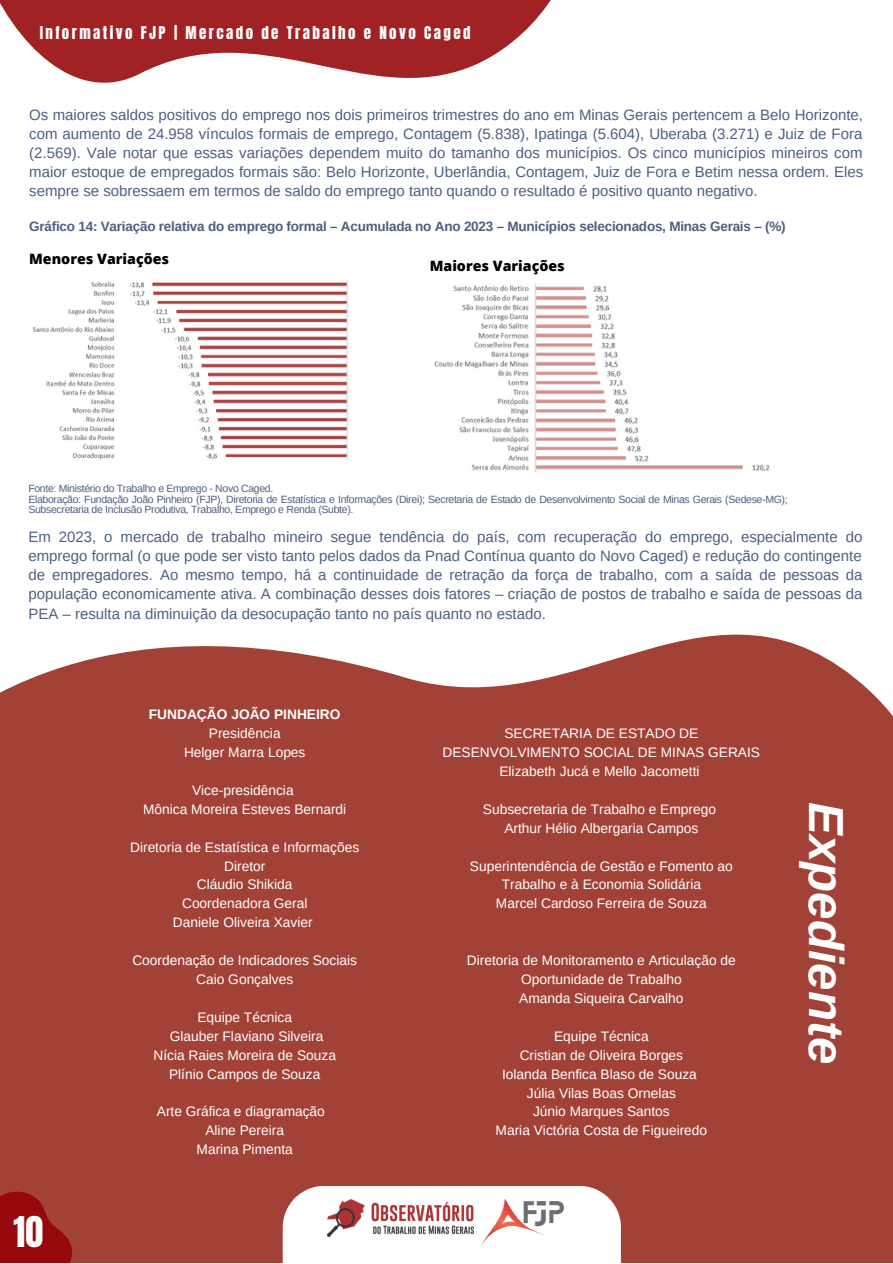
<style>
.page{position:relative;width:893px;height:1264px;background:#fff}
.page>*{position:absolute;margin:0;border:0;box-sizing:border-box;transform-origin:0 0}
.t1{font:italic 700 49.2px "Arimo";color:#fff}
.t2{font:36px "Anton";color:#fff}
.t3{font:15px/19px "Arimo";color:#4d5f81;text-align:justify}
.t4{font:15px "Anton";letter-spacing:.16em;color:#fff}
.t5{font:800 14.25px "Open Sans";color:#000}
.t6{font:13.8px/18.9px "Arimo";color:#fff;text-align:center}
.t7{font:700 13.8px "Arimo";color:#fff}
.t8{font:700 13.5px "Arimo";letter-spacing:-.015em;color:#4d5f81}
.t9{font:10.5px/10.5px "Arimo";letter-spacing:-.03em;color:#4d5f81}
</style>
<div class="page">
<svg style="left:0;top:0;width:551px;height:83px;fill:#a12224"></svg>
<div style="left:0;top:634px;width:892px;height:628px;background:#a24237"></div>
<svg style="left:0;top:1185px;width:73px;height:77px;background:#991a18"></svg>
<div style="left:283px;top:1185px;width:338px;height:77px;background:#fff"></div>
<img style="left:481px;top:1199px;width:82px;height:48px">
<img style="left:327px;top:1199px;width:146px;height:37px">
<img style="left:33px;top:280px;width:315px;height:180px">
<img style="left:434px;top:284px;width:336px;height:188px">
<p class="t4" style="left:40px;top:22px;width:432px">Informativo FJP | Mercado de Trabalho e Novo Caged</p>
<p class="t3" style="left:29px;top:105px;width:835px">Os maiores saldos positivos do emprego nos dois primeiros trimestres do ano em Minas Gerais pertencem a Belo Horizonte, com aumento de 24.958 vínculos formais de emprego, Contagem (5.838), Ipatinga (5.604), Uberaba (3.271) e Juiz de Fora (2.569). Vale notar que essas variações dependem muito do tamanho dos municípios. Os cinco municípios mineiros com maior estoque de empregados formais são: Belo Horizonte, Uberlândia, Contagem, Juiz de Fora e Betim nessa ordem. Eles sempre se sobressaem em termos de saldo do emprego tanto quando o resultado é positivo quanto negativo.</p>
<p class="t8" style="left:29px;top:219px;width:758px">Gráfico 14: Variação relativa do emprego formal – Acumulada no Ano 2023 – Municípios selecionados, Minas Gerais – (%)</p>
<p class="t5" style="left:29px;top:249px;width:141px">Menores Variações</p>
<p class="t5" style="left:429px;top:256px;width:137px">Maiores Variações</p>
<p class="t9" style="left:28px;top:483px;width:246px">Fonte: Ministério do Trabalho e Emprego - Novo Caged.</p>
<p class="t9" style="left:28px;top:493px;width:760px">Elaboração: Fundação João Pinheiro (FJP), Diretoria de Estatística e Informações (Direi); Secretaria de Estado de Desenvolvimento Social de Minas Gerais (Sedese-MG);<br>Subsecretaria de Inclusão Produtiva, Trabalho, Emprego e Renda (Subte).</p>
<p class="t3" style="left:28px;top:527px;width:835px">Em 2023, o mercado de trabalho mineiro segue tendência do país, com recuperação do emprego, especialmente do emprego formal (o que pode ser visto tanto pelos dados da Pnad Contínua quanto do Novo Caged) e redução do contingente de empregadores. Ao mesmo tempo, há a continuidade de retração da força de trabalho, com a saída de pessoas da população economicamente ativa. A combinação desses dois fatores – criação de postos de trabalho e saída de pessoas da PEA – resulta na diminuição da desocupação tanto no país quanto no estado.</p>
<p class="t2" style="left:14px;top:1205px;width:31px">10</p>
<p class="t7" style="left:149px;top:706px;width:193px">FUNDAÇÃO JOÃO PINHEIRO</p>
<p class="t6" style="left:209px;top:724px;width:73px">Presidência</p>
<p class="t6" style="left:184px;top:743px;width:123px">Helger Marra Lopes</p>
<p class="t6" style="left:192px;top:780px;width:103px">Vice-presidência</p>
<p class="t6" style="left:143px;top:799px;width:205px">Mônica Moreira Esteves Bernardi</p>
<p class="t6" style="left:130px;top:837px;width:231px">Diretoria de Estatística e Informações</p>
<p class="t6" style="left:224px;top:856px;width:43px">Diretor</p>
<p class="t6" style="left:197px;top:875px;width:97px">Cláudio Shikida</p>
<p class="t6" style="left:182px;top:894px;width:127px">Coordenadora Geral</p>
<p class="t6" style="left:173px;top:913px;width:141px">Daniele Oliveira Xavier</p>
<p class="t6" style="left:132px;top:950px;width:226px">Coordenação de Indicadores Sociais</p>
<p class="t6" style="left:196px;top:969px;width:98px">Caio Gonçalves</p>
<p class="t6" style="left:197px;top:1007px;width:96px">Equipe Técnica</p>
<p class="t6" style="left:170px;top:1026px;width:155px">Glauber Flaviano Silveira</p>
<p class="t6" style="left:153px;top:1045px;width:184px">Nícia Raies Moreira de Souza</p>
<p class="t6" style="left:169px;top:1064px;width:153px">Plínio Campos de Souza</p>
<p class="t6" style="left:157px;top:1102px;width:169px">Arte Gráfica e diagramação</p>
<p class="t6" style="left:205px;top:1121px;width:80px">Aline Pereira</p>
<p class="t6" style="left:196px;top:1139px;width:98px">Marina Pimenta</p>
<p class="t6" style="left:442px;top:724px;width:319px">SECRETARIA DE ESTADO DE<br>DESENVOLVIMENTO SOCIAL DE MINAS GERAIS</p>
<p class="t6" style="left:499px;top:761px;width:202px">Elizabeth Jucá e Mello Jacometti</p>
<p class="t6" style="left:483px;top:799px;width:234px">Subsecretaria de Trabalho e Emprego</p>
<p class="t6" style="left:504px;top:818px;width:195px">Arthur Hélio Albergaria Campos</p>
<p class="t6" style="left:470px;top:856px;width:264px">Superintendência de Gestão e Fomento ao<br>Trabalho e à Economia Solidária</p>
<p class="t6" style="left:496px;top:894px;width:212px">Marcel Cardoso Ferreira de Souza</p>
<p class="t6" style="left:467px;top:950px;width:270px">Diretoria de Monitoramento e Articulação de<br>Oportunidade de Trabalho</p>
<p class="t6" style="left:519px;top:988px;width:166px">Amanda Siqueira Carvalho</p>
<p class="t6" style="left:554px;top:1026px;width:96px">Equipe Técnica</p>
<p class="t6" style="left:519px;top:1045px;width:165px">Cristian de Oliveira Borges</p>
<p class="t6" style="left:502px;top:1064px;width:196px">Iolanda Benfica Blaso de Souza</p>
<p class="t6" style="left:527px;top:1083px;width:150px">Júlia Vilas Boas Ornelas</p>
<p class="t6" style="left:533px;top:1102px;width:138px">Júnio Marques Santos</p>
<p class="t6" style="left:495px;top:1121px;width:213px">Maria Victória Costa de Figueiredo</p>
<p class="t1" style="left:853px;top:801px;width:264px;rotate:90deg">Expediente</p>
</div>
